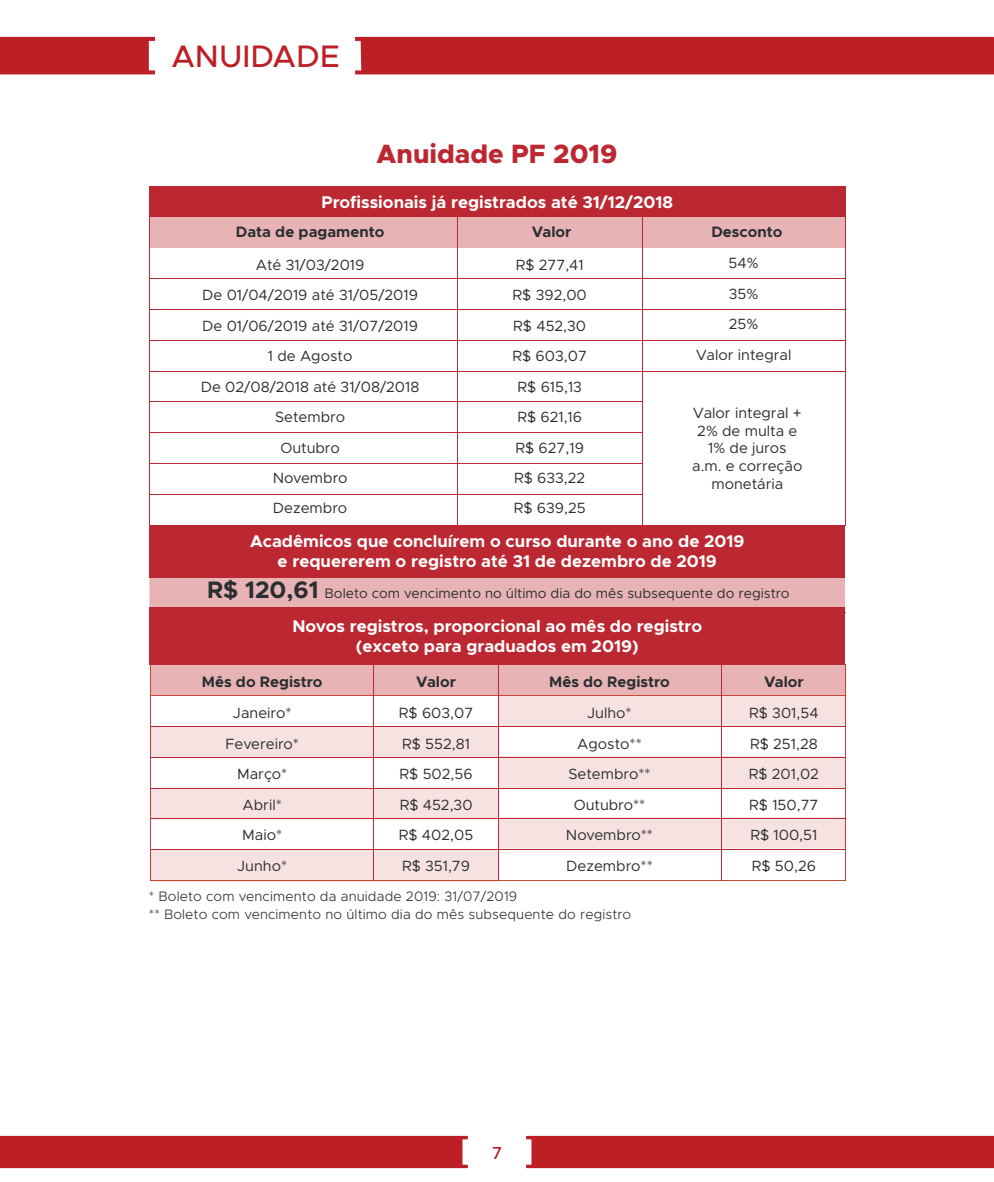
<style>
.page{position:relative;width:994px;height:1182px;background:#fff}
.page>*{position:absolute;margin:0;border:0;box-sizing:border-box;transform-origin:0 0}
.t1{font:500 31.25px "Metropolis";color:#bc2026}
.t2{font:800 26.62px "Metropolis";color:#bc2831}
.t3{font:500 17.5px "Metropolis";color:#bc2026}
.t4{font:700 17px/20.4px "Metropolis";color:#fff;text-align:center}
.t5{font:700 15.25px "Metropolis";color:#2b2e31}
.t6{font:14.88px/30.4px "Metropolis";color:#2b2e31;text-align:center}
.t7{font:300 13.75px/18.8px "Metropolis";letter-spacing:.01em;color:#2b2d30}
.t8{font:13.75px "Metropolis";color:#2b2e31}
.s1{font-weight:700;font-size:23.88px}
</style>
<div class="page">
<div style="left:0;top:1135px;width:468px;height:32px;background:#bc2026"></div>
<div style="left:526px;top:1135px;width:468px;height:32px;background:#bc2026"></div>
<div style="left:0;top:37px;width:155px;height:37px;background:#bc2026"></div>
<div style="left:355px;top:37px;width:639px;height:37px;background:#bc2026"></div>
<hr style="left:149px;top:247px;width:696px;height:1px;background:#bc2831">
<hr style="left:149px;top:278px;width:696px;height:1px;background:#bc2831">
<hr style="left:149px;top:309px;width:696px;height:1px;background:#bc2831">
<hr style="left:149px;top:340px;width:696px;height:1px;background:#bc2831">
<hr style="left:149px;top:371px;width:696px;height:1px;background:#bc2831">
<hr style="left:149px;top:401px;width:493px;height:1px;background:#bc2831">
<hr style="left:149px;top:432px;width:493px;height:1px;background:#bc2831">
<hr style="left:149px;top:463px;width:493px;height:1px;background:#bc2831">
<hr style="left:149px;top:494px;width:493px;height:1px;background:#bc2831">
<div style="left:149px;top:186px;width:696px;height:31px;background:#bc2831"></div>
<div style="left:149px;top:217px;width:696px;height:30px;background:#e7b3b5"></div>
<hr style="left:149px;top:217px;width:696px;height:1px;background:#bc2831">
<hr style="left:149px;top:208px;width:1px;height:317px;background:#bc2831">
<hr style="left:457px;top:208px;width:1px;height:317px;background:#bc2831">
<hr style="left:642px;top:208px;width:1px;height:317px;background:#bc2831">
<hr style="left:845px;top:208px;width:1px;height:317px;background:#bc2831">
<div style="left:149px;top:525px;width:696px;height:52px;background:#bc2831"></div>
<div style="left:149px;top:578px;width:696px;height:29px;background:#e7b3b5"></div>
<hr style="left:149px;top:607px;width:696px;height:1px;background:#bc2831">
<hr style="left:149px;top:577px;width:696px;height:1px;background:#bc2831">
<div style="left:150px;top:726px;width:348px;height:31px;background:#f6e2e1"></div>
<div style="left:498px;top:756px;width:348px;height:31px;background:#f6e2e1"></div>
<svg style="left:151px;top:788px;width:694px;height:60px"></svg>
<div style="left:151px;top:850px;width:347px;height:31px;background:#f6e2e1"></div>
<hr style="left:150px;top:612px;width:696px;height:1px;background:#c74b34">
<hr style="left:150px;top:726px;width:696px;height:1px;background:#bc2831">
<hr style="left:150px;top:756px;width:696px;height:1px;background:#bc2831">
<hr style="left:150px;top:787px;width:696px;height:1px;background:#bc2831">
<hr style="left:150px;top:818px;width:695px;height:1px;background:#bc2831">
<hr style="left:150px;top:849px;width:695px;height:1px;background:#bc2831">
<hr style="left:150px;top:880px;width:696px;height:1px;background:#c74b34">
<div style="left:149px;top:608px;width:696px;height:57px;background:#bc2831"></div>
<svg style="left:151px;top:665px;width:694px;height:61px"></svg>
<hr style="left:150px;top:664px;width:1px;height:216px;background:#cd3d3d">
<hr style="left:373px;top:664px;width:1px;height:216px;background:#bc2831">
<hr style="left:498px;top:664px;width:1px;height:216px;background:#bc2831">
<hr style="left:721px;top:664px;width:1px;height:216px;background:#bc2831">
<hr style="left:845px;top:664px;width:1px;height:216px;background:#cd3d3d">
<h1 class="t1" style="left:171px;top:37px;width:170px">ANUIDADE</h1>
<h2 class="t2" style="left:376px;top:137px;width:242px">Anuidade PF 2019</h2>
<p class="t4" style="left:321px;top:192px;width:353px">Profissionais já registrados até 31/12/2018</p>
<p class="t5" style="left:236px;top:222px;width:150px">Data de pagamento</p>
<p class="t5" style="left:532px;top:222px;width:41px">Valor</p>
<p class="t5" style="left:711px;top:222px;width:73px">Desconto</p>
<p class="t6" style="left:512px;top:250px;width:76px">R$ 277,41<br>R$ 392,00<br>R$ 452,30<br>R$ 603,07<br>R$ 615,13<br>R$ 621,16<br>R$ 627,19<br>R$ 633,22<br>R$ 639,25</p>
<p class="t6" style="left:696px;top:248px;width:97px">54%<br>35%<br>25%<br>Valor integral</p>
<p class="t6" style="left:201px;top:250px;width:220px">Até 31/03/2019<br>De 01/04/2019 até 31/05/2019<br>De 01/06/2019 até 31/07/2019<br>1 de Agosto<br>De 02/08/2018 até 31/08/2018<br>Setembro<br>Outubro<br>Novembro<br>Dezembro</p>
<p class="t6" style="left:692px;top:403px;width:112px;line-height:17.9px">Valor integral +<br>2% de multa e<br>1% de juros a.m. e correção monetária</p>
<p class="t4" style="left:250px;top:531px;width:496px">Acadêmicos que concluírem o curso durante o ano de 2019 e requererem o registro até 31 de dezembro de 2019</p>
<p class="t8" style="left:207px;top:585px;width:584px"><span class="s1">R$ 120,61</span> Boleto com vencimento no último dia do mês subsequente do registro</p>
<p class="t4" style="left:292px;top:616px;width:411px">Novos registros, proporcional ao mês do registro (exceto para graduados em 2019)</p>
<p class="t5" style="left:202px;top:672px;width:122px">Mês do Registro</p>
<p class="t5" style="left:764px;top:672px;width:41px">Valor</p>
<p class="t5" style="left:549px;top:672px;width:122px">Mês do Registro</p>
<p class="t6" style="left:566px;top:698px;width:89px">Julho*<br>Agosto**<br>Setembro**<br>Outubro**<br>Novembro**<br>Dezembro**</p>
<p class="t5" style="left:416px;top:672px;width:41px">Valor</p>
<p class="t6" style="left:399px;top:698px;width:76px;text-align:left">R$ 603,07<br>R$ 552,81<br>R$ 502,56<br>R$ 452,30<br>R$ 402,05<br>R$ 351,79</p>
<p class="t6" style="left:749px;top:698px;width:72px;text-align:justify">R$ 301,54<br>R$ 251,28<br>R$ 201,02<br>R$ 150,77<br>R$ 100,51<br>R$ 50,26</p>
<p class="t6" style="left:225px;top:698px;width:75px">Janeiro*<br>Fevereiro*<br>Março*<br>Abril*<br>Maio*<br>Junho*</p>
<p class="t7" style="left:149px;top:886px;width:484px">* Boleto com vencimento da anuidade 2019: 31/07/2019<br>** Boleto com vencimento no último dia do mês subsequente do registro</p>
<p class="t3" style="left:492px;top:1141px;width:12px">7</p>
</div>
